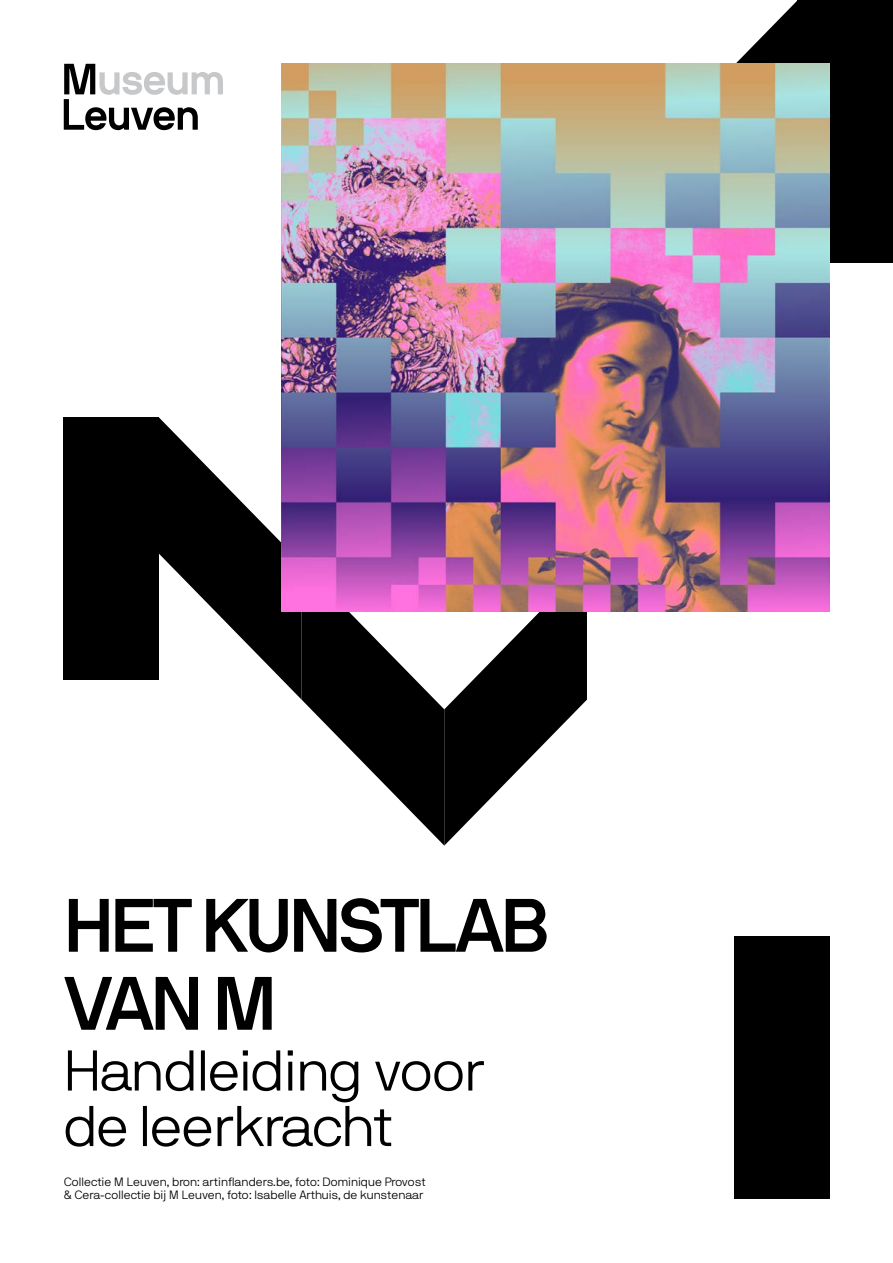
<style>
.page{position:relative;width:893px;height:1263px;background:#fff}
.page>*{position:absolute;margin:0;border:0;box-sizing:border-box;transform-origin:0 0}
.t1{font:700 75px/78px "NB International Pro";letter-spacing:-.035em;color:#000}
.t2{font:300 57px/55.5px "NB International Pro";letter-spacing:-.025em;color:#000}
.t3{font:300 12px/13.5px "NB International Pro";color:#000}
</style>
<div class="page">
<svg style="left:64px;top:64px;width:159px;height:66px"></svg>
<div style="left:734px;top:936px;width:95px;height:263px;background:#000"></div>
<div style="left:64px;top:417px;width:95px;height:263px;background:#000"></div>
<svg style="left:159px;top:417px;width:428px;height:429px"></svg>
<svg style="left:655px;top:0;width:143px;height:64px"></svg>
<div style="left:798px;top:0;width:95px;height:263px;background:#000"></div>
<img style="left:281px;top:64px;width:548px;height:548px">
<h1 class="t1" style="left:64px;top:885px;width:486px">HET KUNSTLAB<br>VAN M</h1>
<h2 class="t2" style="left:64px;top:1043px;width:423px">Handleiding voor de leerkracht</h2>
<p class="t3" style="left:64px;top:1175px;width:363px">Collectie M Leuven, bron: artinflanders.be, foto: Dominique Provost &amp; Cera-collectie bij M Leuven, foto: Isabelle Arthuis, de kunstenaar</p>
</div>
